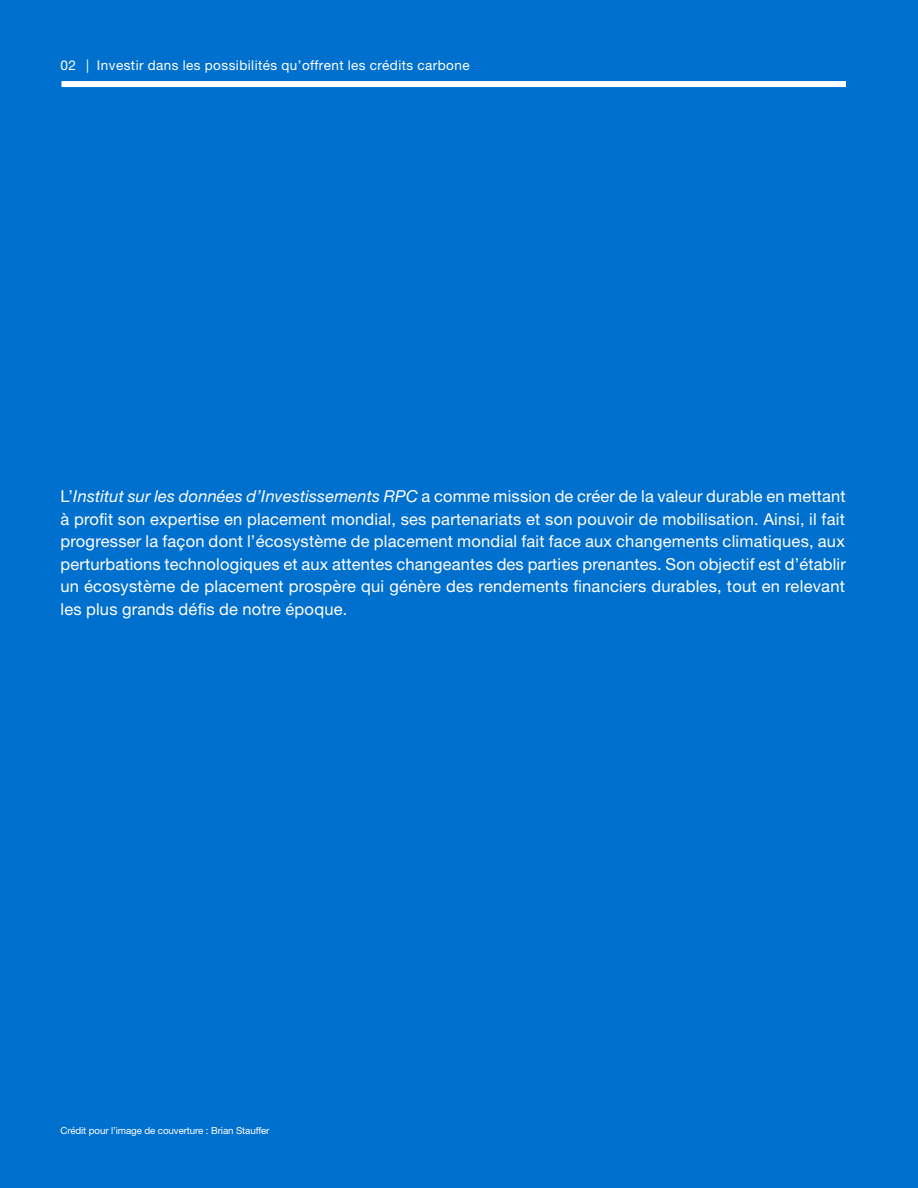
<style>
.page{position:relative;width:918px;height:1188px;background:#0070ce}
.page>*{position:absolute;margin:0;border:0;box-sizing:border-box;transform-origin:0 0}
.Body_Copy_9_3_12_no{font:16.5px/22.5px "Helvetica Neue LT Pro";letter-spacing:.015em;color:#fff;text-align:justify}
.CPP_Body_text_2{font:13.5px "Helvetica Neue LT Pro";letter-spacing:.035em;color:#fff}
.t1{font:9.75px "Helvetica Neue LT Pro";letter-spacing:-.01em;color:#fff}
.s1{font-style:italic}
</style>
<div class="page">
<div style="left:61px;top:81px;width:785px;height:6px;background:#fff"></div>
<p class="CPP_Body_text_2" style="left:60px;top:57px;width:17px">02</p>
<p class="CPP_Body_text_2" style="left:86px;top:57px;width:385px">| Investir dans les possibilités qu’offrent les crédits carbone</p>
<p class="Body_Copy_9_3_12_no" style="left:60px;top:485px;width:787px">L’<span class="s1">Institut sur les données d’Investissements RPC</span> a comme mission de créer de la valeur durable en mettant à profit son expertise en placement mondial, ses partenariats et son pouvoir de mobilisation. Ainsi, il fait progresser la façon dont l’écosystème de placement mondial fait face aux changements climatiques, aux perturbations technologiques et aux attentes changeantes des parties prenantes. Son objectif est d’établir un écosystème de placement prospère qui génère des rendements financiers durables, tout en relevant les plus grands défis de notre époque.</p>
<p class="t1" style="left:60px;top:1125px;width:211px">Crédit pour l’image de couverture : Brian Stauffer</p>
</div>
